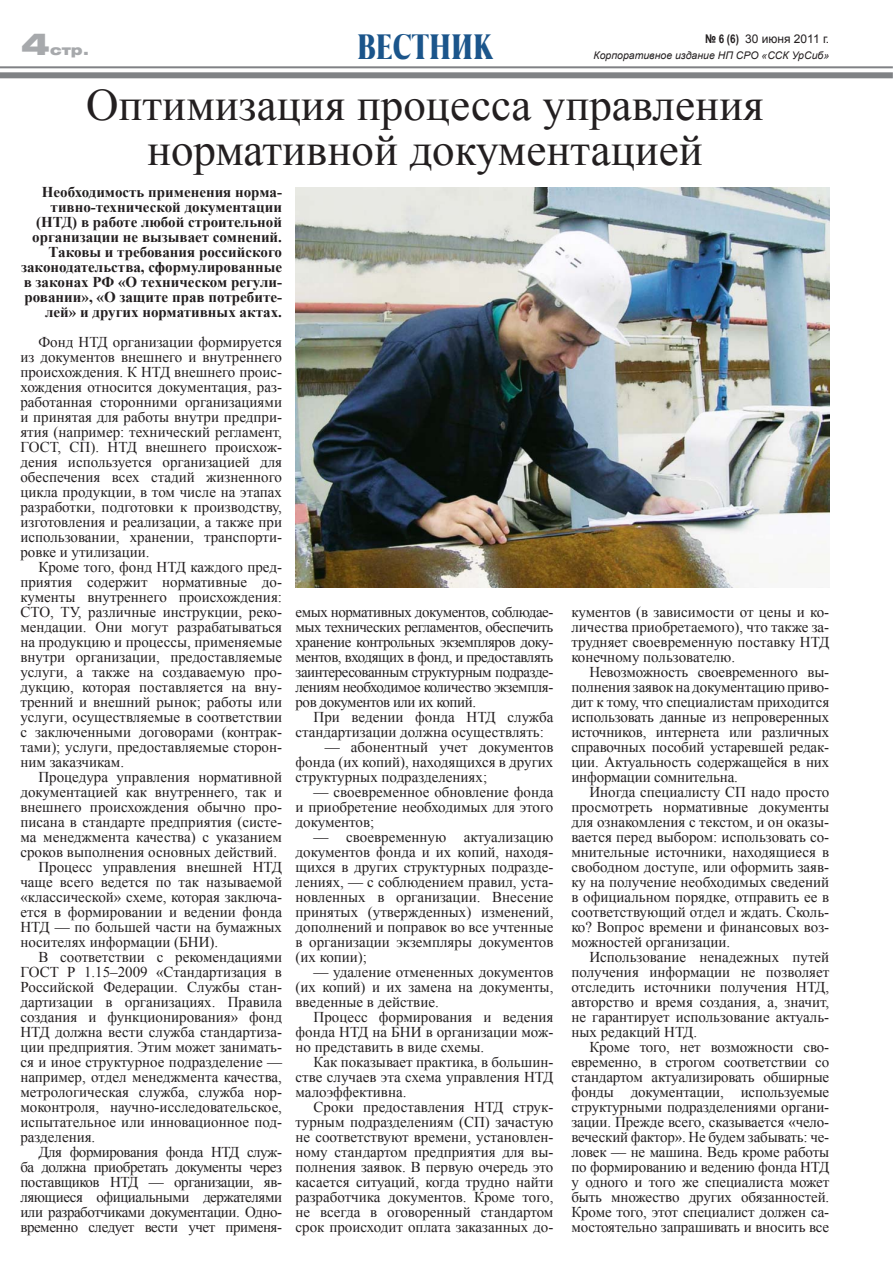
<style>
.page{position:relative;width:893px;height:1263px;background:#fff}
.page>*{position:absolute;margin:0;border:0;box-sizing:border-box;transform-origin:0 0}
.t1{font:45px/45px "Times New Roman";color:#231f20;text-align:center}
.t2{font:30px "Troover Roman";color:#1b558b}
.t3{font:900 30px "Helios Ext";color:#a7a9ac}
.t4{font:15px/15px "Times New Roman";color:#231f20;text-align:justify}
.t5{font:700 15px/15px "Times New Roman";color:#231f20;text-align:right}
.t6{font:15px "Times New Roman";letter-spacing:-.03em;color:#231f20}
.t7{font:900 13.5px "Helios Ext";color:#a7a9ac}
.t8{font:12px "Arial";color:#231f20}
.t9{font:italic 10.5px "Arial";color:#231f20}
.s1{font-family:"Arial Narrow";font-weight:700}
</style>
<div class="page">
<hr style="left:0;top:66px;width:893px;height:2px;background:#808285">
<div style="left:0;top:72px;width:893px;height:6px;background:#808285"></div>
<img style="left:296px;top:187px;width:533px;height:400px">
<h2 class="t3" style="left:21px;top:33px;width:30px">4</h2>
<p class="t7" style="left:50px;top:45px;width:41px">стр.</p>
<h2 class="t2" style="left:357px;top:33px;width:138px">ВЕСТНИК</h2>
<p class="t8" style="left:705px;top:32px;width:126px"><span class="s1">№ 6 (6)</span> 30 июня 2011 г.</p>
<p class="t9" style="left:593px;top:49px;width:237px">Корпоративное издание НП СРО «ССК УрСиб»</p>
<h1 class="t1" style="left:86px;top:83px;width:679px">Оптимизация процесса управления нормативной документацией</h1>
<p class="t5" style="left:21px;top:185px;width:262px">Необходимость применения норма&shy;тивно-технической документации (НТД) в работе любой строительной организации не вызывает сомнений.<br>Таковы и требования российского законодательства, сформулированные в законах РФ «О техническом регули&shy;ровании», «О защите прав потребите&shy;лей» и других нормативных актах.</p>
<p class="t4" style="left:20px;top:335px;width:263px;text-indent:18px">Фонд НТД организации формируется из документов внешнего и внутреннего происхождения. К НТД внешнего проис&shy;хождения относится документация, раз&shy;работанная сторонними организациями и принятая для работы внутри предпри&shy;ятия (например: технический регламент, ГОСТ, СП). НТД внешнего происхож&shy;дения используется организацией для обеспечения всех стадий жизненного цикла продукции, в том числе на этапах разработки, подготовки к производству, изготовления и реализации, а также при использовании, хранении, транспорти&shy;ровке и утилизации.</p>
<p class="t4" style="left:20px;top:560px;width:263px;text-indent:18px">Кроме того, фонд НТД каждого пред&shy;приятия содержит нормативные до&shy;кументы внутреннего происхождения:<br>СТО, ТУ, различные инструкции, реко&shy;мендации. Они могут разрабатываться на продукцию и процессы, применяемые внутри организации, предоставляемые услуги, а также на создаваемую про&shy;дукцию, которая поставляется на вну&shy;тренний и внешний рынок; работы или услуги, осуществляемые в соответствии с заключенными договорами (контрак&shy;тами); услуги, предоставляемые сторон&shy;ним заказчикам.</p>
<p class="t4" style="left:38px;top:770px;width:245px">Процедура управления нормативной</p>
<p class="t4" style="left:20px;top:785px;width:263px">документацией как внутреннего, так и</p>
<p class="t4" style="left:20px;top:800px;width:263px">внешнего происхождения обычно про-</p>
<p class="t4" style="left:20px;top:815px;width:263px">писана в стандарте предприятия (систе-</p>
<p class="t4" style="left:20px;top:830px;width:263px">ма менеджмента качества) с указанием</p>
<p class="t4" style="left:20px;top:845px;width:258px">сроков выполнения основных действий.</p>
<p class="t4" style="left:38px;top:860px;width:245px">Процесс управления внешней НТД</p>
<p class="t4" style="left:20px;top:875px;width:263px">чаще всего ведется по так называемой</p>
<p class="t4" style="left:20px;top:890px;width:263px">«классической» схеме, которая заключа-</p>
<p class="t4" style="left:20px;top:905px;width:263px">ется в формировании и ведении фонда</p>
<p class="t4" style="left:20px;top:920px;width:263px">НТД — по большей части на бумажных</p>
<p class="t4" style="left:20px;top:935px;width:199px">носителях информации (БНИ).</p>
<p class="t4" style="left:38px;top:950px;width:245px">В соответствии с рекомендациями</p>
<p class="t4" style="left:20px;top:965px;width:263px">ГОСТ Р 1.15–2009 «Стандартизация в</p>
<p class="t4" style="left:20px;top:980px;width:263px">Российской Федерации. Службы стан-</p>
<p class="t4" style="left:20px;top:995px;width:263px">дартизации в организациях. Правила</p>
<p class="t4" style="left:20px;top:1010px;width:263px">создания и функционирования» фонд</p>
<p class="t4" style="left:20px;top:1025px;width:263px">НТД должна вести служба стандартиза-</p>
<p class="t4" style="left:20px;top:1040px;width:263px">ции предприятия. Этим может занимать-</p>
<p class="t4" style="left:20px;top:1055px;width:263px">ся и иное структурное подразделение —</p>
<p class="t4" style="left:20px;top:1070px;width:263px">например, отдел менеджмента качества,</p>
<p class="t4" style="left:20px;top:1085px;width:263px">метрологическая служба, служба нор-</p>
<p class="t4" style="left:20px;top:1100px;width:263px">моконтроля, научно-исследовательское,</p>
<p class="t4" style="left:20px;top:1115px;width:263px">испытательное или инновационное под-</p>
<p class="t4" style="left:20px;top:1130px;width:76px">разделения.</p>
<p class="t6" style="left:38px;top:1144px;width:245px">Для формирования фонда НТД служ-</p>
<p class="t6" style="left:20px;top:1159px;width:263px">ба должна приобретать документы через</p>
<p class="t6" style="left:20px;top:1174px;width:263px">поставщиков НТД — организации, яв-</p>
<p class="t6" style="left:20px;top:1189px;width:263px">ляющиеся официальными держателями</p>
<p class="t6" style="left:20px;top:1204px;width:263px">или разработчиками документации. Одно-</p>
<p class="t6" style="left:20px;top:1219px;width:263px">временно следует вести учет применя-</p>
<p class="t4" style="left:296px;top:605px;width:259px">емых нормативных документов, соблюдае&shy;мых технических регламентов, обеспечить хранение контрольных экземпляров доку&shy;ментов, входящих в фонд, и предоставлять заинтересованным структурным подразде&shy;лениям необходимое количество экземпля&shy;ров документов или их копий.</p>
<p class="t4" style="left:296px;top:710px;width:259px;text-indent:18px">При ведении фонда НТД служба стандартизации должна осуществлять:</p>
<p class="t4" style="left:296px;top:740px;width:259px;text-indent:29px">— абонентный учет документов фонда (их копий), находящихся в других структурных подразделениях;</p>
<p class="t4" style="left:296px;top:785px;width:259px;text-indent:18px">— своевременное обновление фонда и приобретение необходимых для этого документов;</p>
<p class="t4" style="left:296px;top:830px;width:259px;text-indent:18px">— своевременную актуализацию документов фонда и их копий, находя&shy;щихся в других структурных подразде&shy;лениях, — с соблюдением правил, уста&shy;новленных в организации. Внесение принятых (утвержденных) изменений, дополнений и поправок во все учтенные в организации экземпляры документов (их копии);</p>
<p class="t4" style="left:296px;top:965px;width:259px;text-indent:18px">— удаление отмененных документов (их копий) и их замена на документы, введенные в действие.</p>
<p class="t4" style="left:296px;top:1010px;width:259px;text-indent:18px">Процесс формирования и ведения фонда НТД на БНИ в организации мож&shy;но представить в виде схемы.</p>
<p class="t4" style="left:296px;top:1055px;width:259px;text-indent:18px">Как показывает практика, в большин&shy;стве случаев эта схема управления НТД малоэффективна.</p>
<p class="t4" style="left:296px;top:1100px;width:259px;text-indent:18px">Сроки предоставления НТД струк&shy;турным подразделениям (СП) зачастую не соответствуют времени, установлен&shy;ному стандартом предприятия для вы&shy;полнения заявок. В первую очередь это касается ситуаций, когда трудно найти разработчика документов. Кроме того, не всегда в оговоренный стандартом срок происходит оплата заказанных до-</p>
<p class="t4" style="left:571px;top:605px;width:259px">кументов (в зависимости от цены и ко&shy;личества приобретаемого), что также за&shy;трудняет своевременную поставку НТД конечному пользователю.</p>
<p class="t4" style="left:571px;top:665px;width:259px;text-indent:18px">Невозможность своевременного вы&shy;полнения заявок на документациюприво&shy;дит к тому, что специалистам приходится использовать данные из непроверенных источников, интернета или различных справочных пособий устаревшей редак&shy;ции. Актуальность содержащейся в них информации сомнительна.</p>
<p class="t4" style="left:571px;top:785px;width:259px;text-indent:18px">Иногда специалисту СП надо просто просмотреть нормативные документы для ознакомления с текстом, и он оказы&shy;вается перед выбором: использовать со&shy;мнительные источники, находящиеся в свободном доступе, или оформить заяв&shy;ку на получение необходимых сведений в официальном порядке, отправить ее в соответствующий отдел и ждать. Сколь&shy;ко? Вопрос времени и финансовых воз&shy;можностей организации.</p>
<p class="t4" style="left:571px;top:950px;width:259px;text-indent:18px">Использование ненадежных путей получения информации не позволяет отследить источники получения НТД, авторство и время создания, а, значит, не гарантирует использование актуаль&shy;ных редакций НТД.</p>
<p class="t4" style="left:571px;top:1040px;width:259px;text-indent:18px">Кроме того, нет возможности сво&shy;евременно, в строгом соответствии со стандартом актуализировать обширные фонды документации, используемые структурными подразделениями органи&shy;зации. Прежде всего, сказывается «чело&shy;веческий фактор». Не будем забывать: че&shy;ловек — не машина. Ведь кроме работы по формированию и ведению фонда НТД у одного и того же специалиста может быть множество других обязанностей.<br>Кроме того, этот специалист должен са&shy;мостоятельно запрашивать и вносить все</p>
</div>
